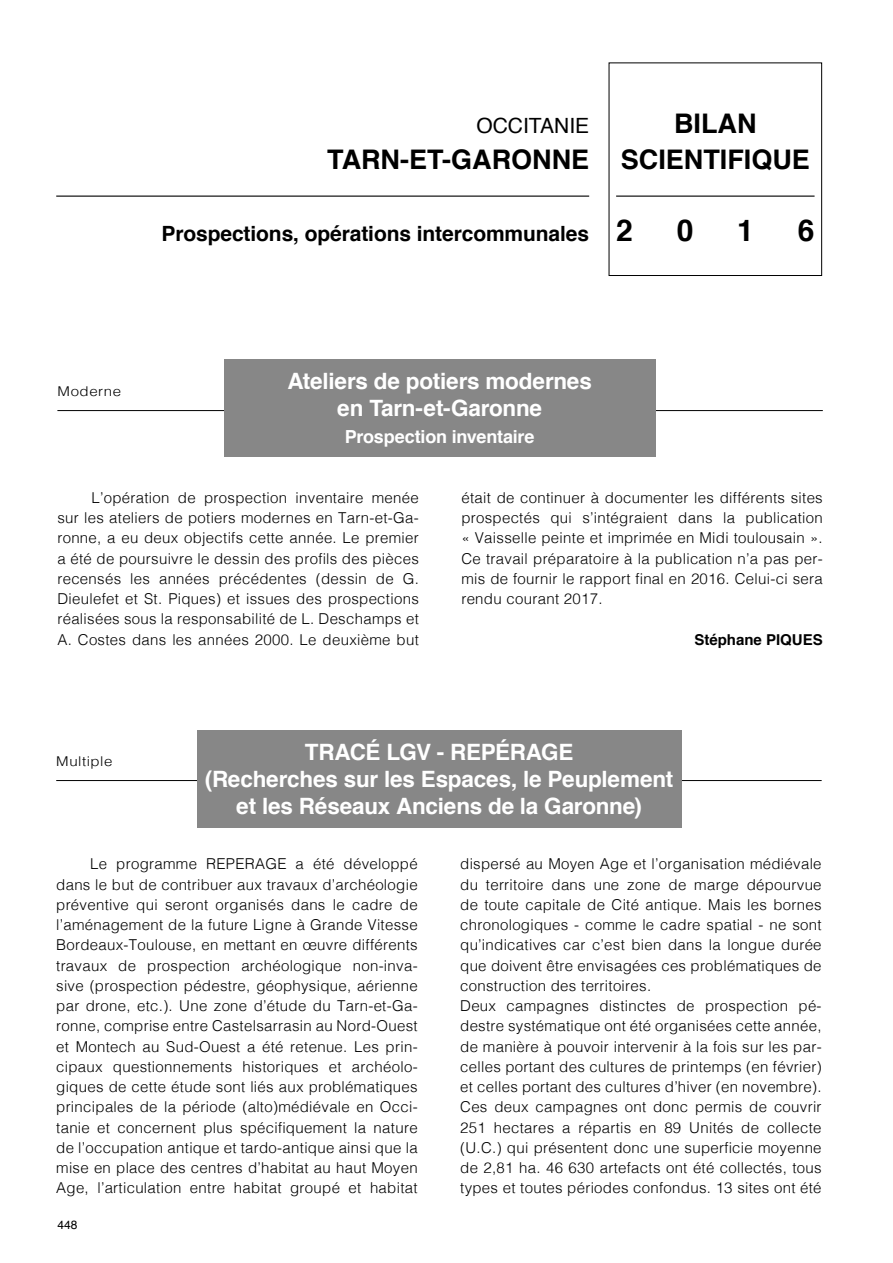
<style>
.page{position:relative;width:893px;height:1263px;background:#fff}
.page>*{position:absolute;margin:0;border:0;box-sizing:border-box;transform-origin:0 0}
.t1{font:700 30px "Helvetica";color:#000}
.t2{font:700 27px/36px "Helvetica";color:#000;text-align:center}
.t3{font:700 22.5px/27px "Helvetica";letter-spacing:-.01em;color:#fff;text-align:center}
.t4{font:700 21px "Helvetica";letter-spacing:-.005em;color:#000}
.t5{font:21px "Helvetica";color:#000}
.t6{font:700 18px "Helvetica";letter-spacing:-.01em;color:#fff}
.t7{font:300 15px/20.2px "Helvetica";letter-spacing:.02em;color:#000;text-align:justify}
.t8{font:700 15px "Helvetica";color:#000}
.t9{font:300 13.5px "Helvetica";letter-spacing:.035em;color:#000;scale:1.11 1}
.t10{font:12px "Helvetica";color:#000}
</style>
<div class="page">
<div style="left:609px;top:63px;width:213px;height:213px;border:1px solid #000"></div>
<hr style="left:56px;top:196px;width:533px;height:1px;background:#000">
<hr style="left:616px;top:196px;width:199px;height:1px;background:#000">
<hr style="left:57px;top:410px;width:766px;height:1px;background:#000">
<div style="left:224px;top:359px;width:431px;height:98px;background:#878787"></div>
<hr style="left:56px;top:780px;width:766px;height:1px;background:#000">
<div style="left:197px;top:730px;width:484px;height:98px;background:#878787"></div>
<h3 class="t5" style="left:476px;top:109px;width:114px">OCCITANIE</h3>
<h2 class="t2" style="left:327px;top:141px;width:264px">TARN-ET-GARONNE</h2>
<h3 class="t4" style="left:161px;top:216px;width:429px">Prospections, opérations intercommunales</h3>
<h2 class="t2" style="left:621px;top:105px;width:191px">BILAN<br>SCIENTIFIQUE</h2>
<h1 class="t1" style="left:616px;top:206px;width:18px">2</h1>
<h1 class="t1" style="left:677px;top:206px;width:18px">0</h1>
<h1 class="t1" style="left:737px;top:206px;width:18px">1</h1>
<h1 class="t1" style="left:798px;top:206px;width:18px">6</h1>
<p class="t9" style="left:57px;top:380px;width:59px">Moderne</p>
<h3 class="t3" style="left:287px;top:368px;width:306px">Ateliers de potiers modernes en Tarn-et-Garonne</h3>
<p class="t6" style="left:345px;top:422px;width:191px">Prospection inventaire</p>
<p class="t7" style="left:57px;top:486px;width:363px;text-indent:34px">L’opération de prospection inventaire menée sur les ateliers de potiers modernes en Tarn-et-Ga&shy;ronne, a eu deux objectifs cette année. Le premier a été de poursuivre le dessin des profils des pièces recensés les années précédentes (dessin de G.<br>Dieulefet et St. Piques) et issues des prospections réalisées sous la responsabilité de L. Deschamps et A. Costes dans les années 2000. Le deuxième but</p>
<p class="t7" style="left:461px;top:486px;width:363px">était de continuer à documenter les différents sites prospectés qui s’intégraient dans la publication « Vaisselle peinte et imprimée en Midi toulousain ».<br>Ce travail préparatoire à la publication n’a pas per&shy;mis de fournir le rapport final en 2016. Celui-ci sera rendu courant 2017.</p>
<p class="t8" style="left:694px;top:627px;width:130px">Stéphane PIQUES</p>
<p class="t9" style="left:56px;top:750px;width:52px">Multiple</p>
<h3 class="t3" style="left:205px;top:739px;width:470px">TRACÉ LGV - REPÉRAGE<br>(Recherches sur les Espaces, le Peuplement et les Réseaux Anciens de la Garonne)</h3>
<p class="t7" style="left:56px;top:853px;width:363px;text-indent:34px">Le programme REPERAGE a été développé dans le but de contribuer aux travaux d’archéologie préventive qui seront organisés dans le cadre de l’aménagement de la future Ligne à Grande Vitesse Bordeaux-Toulouse, en mettant en œuvre différents travaux de prospection archéologique non-inva&shy;sive (prospection pédestre, géophysique, aérienne par drone, etc.). Une zone d’étude du Tarn-et-Ga&shy;ronne, comprise entre Castelsarrasin au Nord-Ouest et Montech au Sud-Ouest a été retenue. Les prin&shy;cipaux questionnements historiques et archéolo&shy;giques de cette étude sont liés aux problématiques principales de la période (alto)médiévale en Occi&shy;tanie et concernent plus spécifiquement la nature de l’occupation antique et tardo-antique ainsi que la mise en place des centres d’habitat au haut Moyen Age, l’articulation entre habitat groupé et habitat</p>
<p class="t7" style="left:460px;top:853px;width:363px;text-align:left">dispersé au Moyen Age et l’organisation médiévale du territoire dans une zone de marge dépourvue de toute capitale de Cité antique. Mais les bornes chronologiques - comme le cadre spatial - ne sont qu’indicatives car c’est bien dans la longue durée que doivent être envisagées ces problématiques de construction des territoires.<br>Deux campagnes distinctes de prospection pé&shy;destre systématique ont été organisées cette année, de manière à pouvoir intervenir à la fois sur les par&shy;celles portant des cultures de printemps (en février) et celles portant des cultures d’hiver (en novembre).<br>Ces deux campagnes ont donc permis de couvrir 251 hectares a répartis en 89 Unités de collecte (U.C.) qui présentent donc une superficie moyenne de 2,81 ha. 46 630 artefacts ont été collectés, tous types et toutes périodes confondus. 13 sites ont été</p>
<p class="t10" style="left:57px;top:1216px;width:22px">448</p>
</div>
